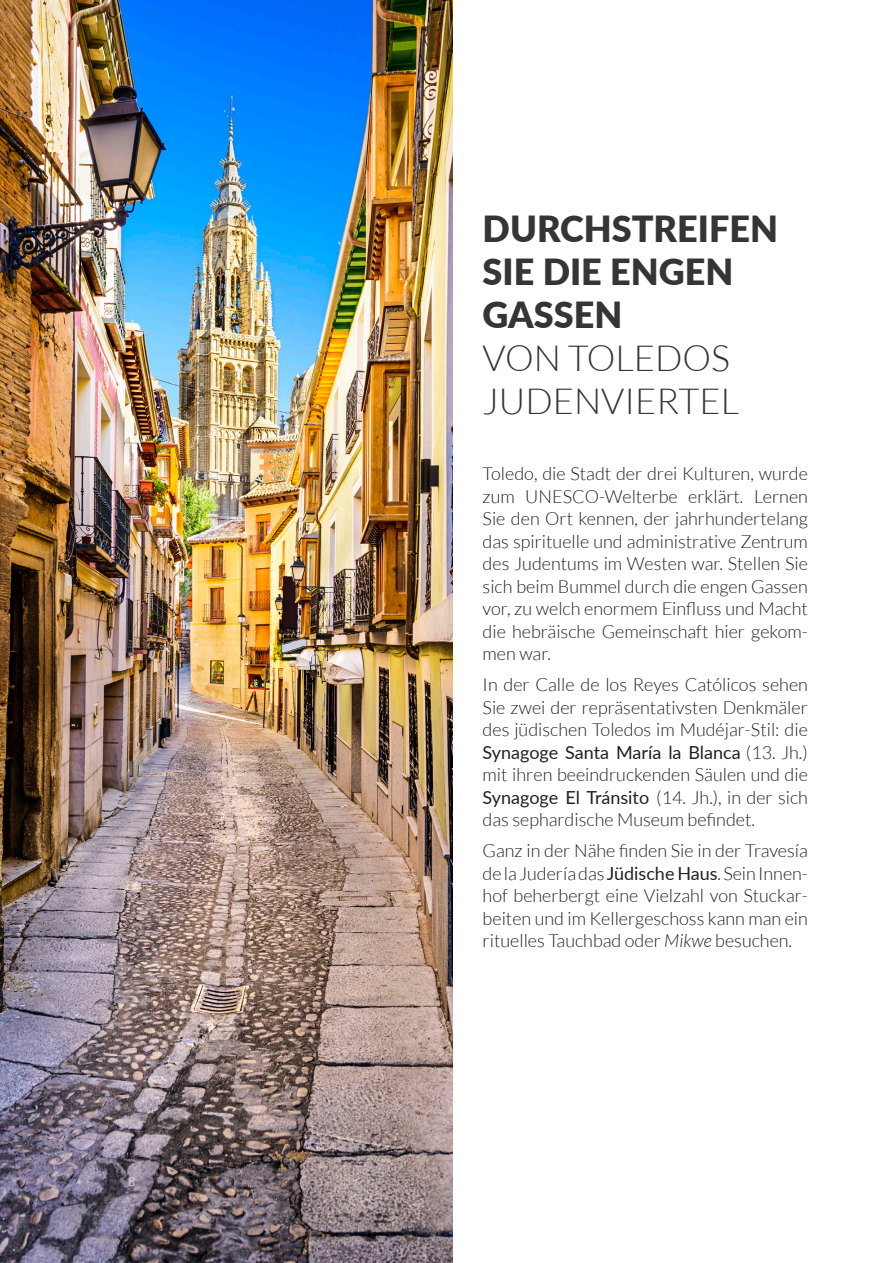
<style>
.page{position:relative;width:893px;height:1263px;background:#fff}
.page>*{position:absolute;margin:0;border:0;box-sizing:border-box;transform-origin:0 0}
.t1{font:900 36px/43.2px "Lato";color:#353534}
.Body{font:300 18px/22.5px "Lato";color:#231f20;text-align:justify}
.t2{font:300 12px "Lato";color:#fff}
.s1{font-weight:300}
.s2{font-weight:400}
.s3{font-style:italic}
</style>
<div class="page">
<hr style="left:892px;top:0;width:1px;height:1263px;background:#f5f6f6">
<img style="left:0;top:0;width:453px;height:1263px">
<p class="t2" style="left:128px;top:1175px;width:8px">8</p>
<h1 class="t1" style="left:483px;top:205px;width:297px">DURCHSTREIFEN<br>SIE DIE ENGEN<br>GASSEN<br><span class="s1">VON TOLEDOS<br>JUDENVIERTEL</span></h1>
<p class="Body" style="left:483px;top:462px;width:327px">Toledo, die Stadt der drei Kulturen, wurde zum UNESCO-Welterbe erklärt. Lernen Sie den Ort kennen, der jahrhundertelang das spirituelle und administrative Zentrum des Judentums im Westen war. Stellen Sie sich beim Bummel durch die engen Gassen vor, zu welch enormem Einfluss und Macht die hebräische Gemeinschaft hier gekom&shy;men war.</p>
<p class="Body" style="left:483px;top:673px;width:327px">In der Calle de los Reyes Católicos sehen Sie zwei der repräsentativsten Denkmäler des jüdischen Toledos im Mudéjar-Stil: die <span class="s2">Synagoge Santa María la Blanca</span> (13. Jh.) mit ihren beeindruckenden Säulen und die <span class="s2">Synagoge El Tránsito</span> (14. Jh.), in der sich das sephardische Museum befindet.</p>
<p class="Body" style="left:483px;top:839px;width:327px">Ganz in der Nähe finden Sie in der Travesía de la Judería das <span class="s2">Jüdische Haus</span>. Sein Innen&shy;hof beherbergt eine Vielzahl von Stuckar&shy;beiten und im Kellergeschoss kann man ein rituelles Tauchbad oder <span class="s3">Mikwe</span> besuchen.</p>
</div>
